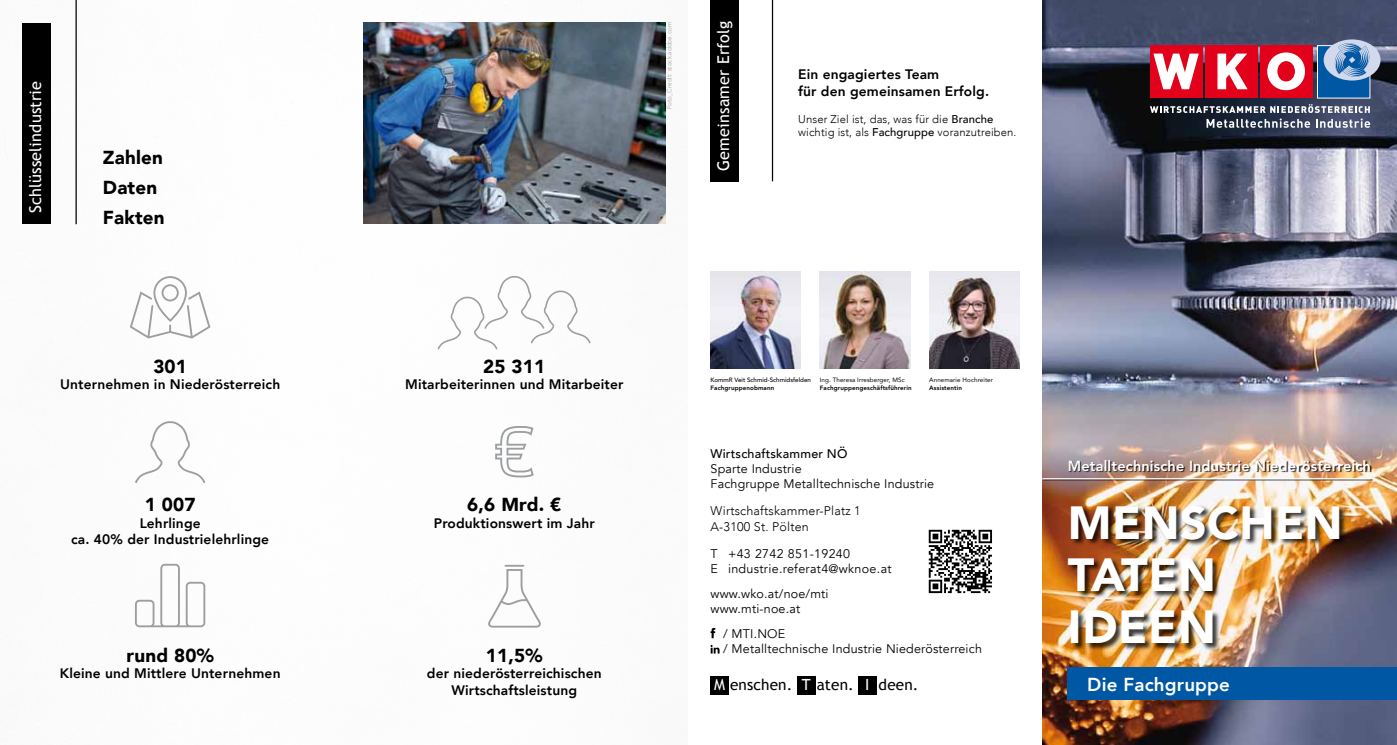
<style>
.page{position:relative;width:1397px;height:745px;background:#fff}
.page>*{position:absolute;margin:0;border:0;box-sizing:border-box;transform-origin:0 0}
.t1{font:900 46.38px/52.1px "Avenir";letter-spacing:.01em;color:#fff}
.t2{font:900 18.75px/30px "Avenir";letter-spacing:.01em;color:#000}
.t3{font:800 18.75px "Avenir";letter-spacing:.01em;color:#fff}
.t4{font:16.25px "Trebuchet MS";letter-spacing:.01em;color:#fff}
.t5{font:15.38px "Trebuchet MS";letter-spacing:.01em;color:#000}
.t6{font:800 14.5px "Avenir";letter-spacing:.01em;color:#fff}
.t7{font:800 13.75px/16.5px "Avenir";letter-spacing:.01em;color:#000;text-align:center}
.t8{font:12.5px/15px "Avenir";letter-spacing:.015em;color:#000}
.t9{font:300 12.5px/15px "Avenir";letter-spacing:.015em;color:#000}
.t10{font:500 12.5px "Avenir";letter-spacing:.015em;color:#000}
.t11{font:300 11.25px/13.5px "Avenir";letter-spacing:.01em;color:#000}
.t12{font:800 6.25px "Avenir";letter-spacing:.015em;color:#000}
.t13{font:6.25px "Avenir";letter-spacing:.015em;color:#000}
.t14{font:500 6.25px "Avenir";color:#000}
.t15{font:300 6.25px "Avenir";letter-spacing:.015em;color:#9c9e9f}
.s1{font-weight:500}
.s2{color:#fff}
</style>
<div class="page">
<hr style="left:75px;top:0;width:2px;height:224px;background:#000">
<div style="left:22px;top:23px;width:29px;height:201px;background:#000"></div>
<img style="left:363px;top:23px;width:302px;height:200px">
<svg style="left:130px;top:276px;width:80px;height:62px"></svg>
<svg style="left:135px;top:421px;width:70px;height:61px"></svg>
<svg style="left:135px;top:563px;width:70px;height:64px"></svg>
<svg style="left:495px;top:426px;width:38px;height:51px"></svg>
<svg style="left:488px;top:569px;width:53px;height:58px"></svg>
<hr style="left:504px;top:564px;width:20px;height:2px;background:#9c9e9f">
<div style="left:710px;top:0;width:28px;height:181px;background:#000"></div>
<hr style="left:771px;top:0;width:2px;height:181px;background:#000">
<svg style="left:437px;top:276px;width:153px;height:73px"></svg>
<img style="left:710px;top:272px;width:90px;height:96px">
<img style="left:929px;top:272px;width:90px;height:96px">
<img style="left:819px;top:272px;width:91px;height:96px">
<img style="left:1042px;top:0;width:354px;height:744px">
<div style="left:1259px;top:46px;width:52px;height:52px;background:#e2001a"></div>
<div style="left:1204px;top:46px;width:53px;height:52px;background:#e2001a"></div>
<svg style="left:1217px;top:54px;width:30px;height:35px"></svg>
<div style="left:1149px;top:46px;width:53px;height:52px;background:#e2001a"></div>
<svg style="left:1153px;top:54px;width:45px;height:35px"></svg>
<div style="left:1316px;top:45px;width:53px;height:53px;background:#0057a3;border:1px solid #fff"></div>
<svg style="left:1267px;top:52px;width:37px;height:38px"></svg>
<div style="left:1277px;top:62px;width:16px;height:19px;background:#e2001a;border-radius:50%"></div>
<div style="left:1277px;top:61px;width:17px;height:20px;border:1px solid #e2001a;border-radius:50%"></div>
<div style="left:1323px;top:39px;width:57px;height:41px;background:#d3d9ec;border-radius:50%"></div>
<svg style="left:1332px;top:41px;width:38px;height:38px"></svg>
<svg style="left:1149px;top:104px;width:220px;height:24px;background:#575e6d"></svg>
<div style="left:1067px;top:667px;width:329px;height:32px;background:#0057a3"></div>
<div style="left:1067px;top:505px;width:279px;height:145px;background:#000;opacity:.75"></div>
<div style="left:1042px;top:460px;width:330px;height:21px;background:#000;opacity:.75"></div>
<hr style="left:1042px;top:478px;width:328px;height:1px;background:#fff">
<svg style="left:710px;top:628px;width:5px;height:9px"></svg>
<svg style="left:710px;top:644px;width:9px;height:9px"></svg>
<svg style="left:928px;top:529px;width:64px;height:65px"></svg>
<svg style="left:928px;top:529px;width:63px;height:63px"></svg>
<div style="left:710px;top:675px;width:19px;height:19px;background:#000"></div>
<div style="left:796px;top:675px;width:19px;height:19px;background:#000"></div>
<div style="left:858px;top:675px;width:18px;height:19px;background:#000"></div>
<p class="t4" style="left:26px;top:213px;width:134px;rotate:-90deg">Schlüsselindustrie</p>
<h2 class="t2" style="left:103px;top:142px;width:63px">Zahlen<br>Daten<br>Fakten</h2>
<h2 class="t2" style="left:153px;top:350px;width:35px">301</h2>
<p class="t7" style="left:60px;top:376px;width:222px">Unternehmen in Niederösterreich</p>
<h2 class="t2" style="left:145px;top:488px;width:52px">1 007</h2>
<p class="t7" style="left:71px;top:514px;width:199px">Lehrlinge<br>ca. 40% der Industrielehrlinge</p>
<h2 class="t2" style="left:127px;top:639px;width:89px">rund 80%</h2>
<p class="t7" style="left:60px;top:664px;width:222px">Kleine und Mittlere Unternehmen</p>
<p class="t15" style="left:665px;top:109px;width:88px;rotate:-90deg">Foto_Credit: stock.adobe.com</p>
<p class="t4" style="left:713px;top:171px;width:151px;rotate:-90deg">Gemeinsamer Erfolg</p>
<p class="t7" style="left:798px;top:66px;width:192px;text-align:left">Ein engagiertes Team<br>für den gemeinsamen Erfolg.</p>
<p class="t11" style="left:798px;top:112px;width:220px">Unser Ziel ist, das, was für die <span class="s1">Branche </span>wichtig ist, als <span class="s1">Fachgruppe</span> voranzutreiben.</p>
<h2 class="t2" style="left:483px;top:350px;width:63px">25 311</h2>
<p class="t7" style="left:405px;top:376px;width:220px">Mitarbeiterinnen und Mitarbeiter</p>
<h2 class="t2" style="left:467px;top:488px;width:95px">6,6 Mrd. €</h2>
<p class="t7" style="left:434px;top:514px;width:162px">Produktionswert im Jahr</p>
<h2 class="t2" style="left:486px;top:639px;width:58px">11,5%</h2>
<p class="t7" style="left:427px;top:664px;width:176px">der niederösterreichischen<br>Wirtschaftsleistung</p>
<p class="t14" style="left:710px;top:374px;width:102px">KommR Veit Schmid-Schmidsfelden</p>
<p class="t12" style="left:710px;top:382px;width:65px">Fachgruppenobmann</p>
<p class="t13" style="left:819px;top:375px;width:86px">Ing. Theresa Irresberger, MSc</p>
<p class="t12" style="left:819px;top:382px;width:93px">Fachgruppengeschäftsführerin</p>
<p class="t13" style="left:929px;top:375px;width:65px">Annemarie Hochreiter</p>
<p class="t12" style="left:929px;top:382px;width:34px">Assistentin</p>
<p class="t10" style="left:710px;top:442px;width:138px">Wirtschaftskammer NÖ</p>
<p class="t8" style="left:710px;top:461px;width:225px">Sparte Industrie<br>Fachgruppe Metalltechnische Industrie</p>
<p class="t9" style="left:710px;top:503px;width:152px">Wirtschaftskammer-Platz 1<br>A-3100 St. Pölten</p>
<p class="t8" style="left:710px;top:546px;width:182px">T +43 2742 851-19240<br>E industrie.referat4@wknoe.at</p>
<p class="t8" style="left:710px;top:586px;width:119px">www.wko.at/noe/mti www.mti-noe.at</p>
<p class="t8" style="left:723px;top:626px;width:260px">/ MTI.NOE<br>/ Metalltechnische Industrie Niederösterreich</p>
<p class="t5" style="left:714px;top:675px;width:206px"><span class="s2">M</span> enschen. <span class="s2">T</span> aten. <span class="s2">I</span> deen.</p>
<p class="t6" style="left:1067px;top:454px;width:304px">Metalltechnische Industrie Niederösterreich</p>
<h1 class="t1" style="left:1067px;top:495px;width:276px">MENSCHEN<br>TATEN<br>IDEEN</h1>
<h2 class="t3" style="left:1087px;top:669px;width:144px">Die Fachgruppe</h2>
</div>
